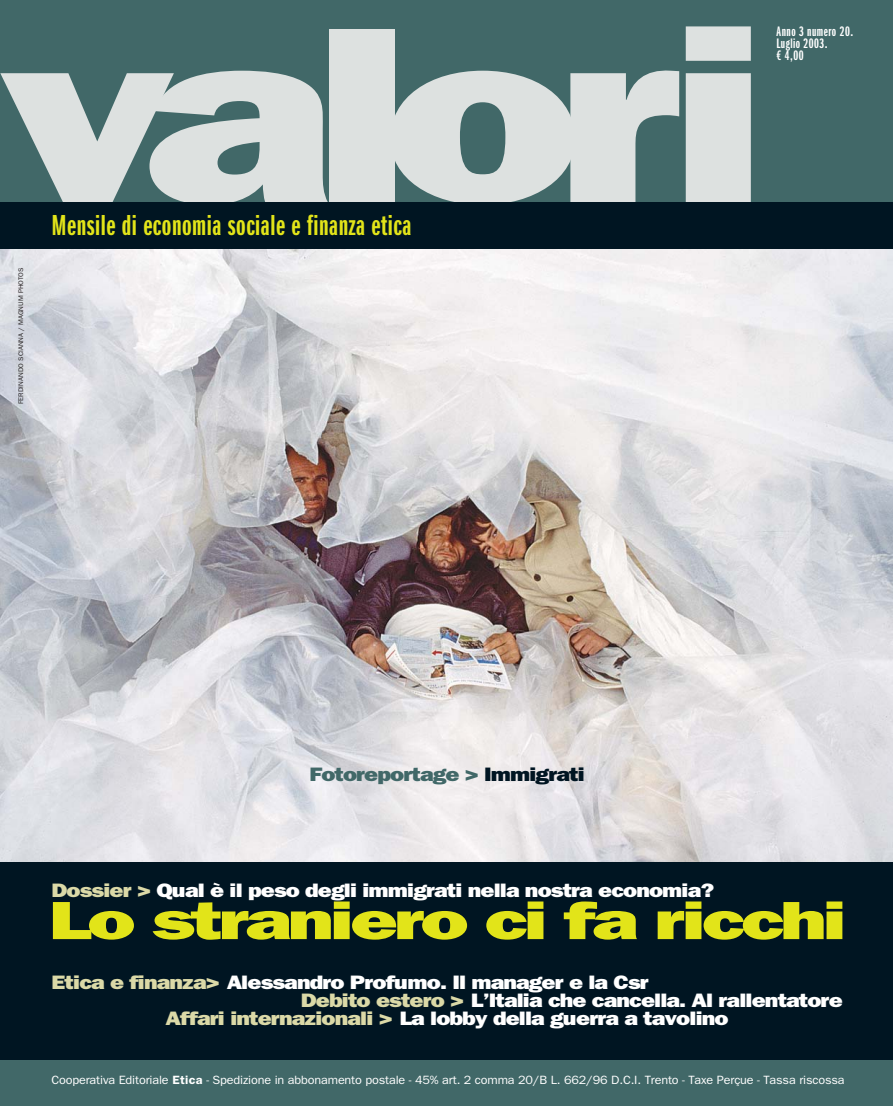
<style>
.page{position:relative;width:893px;height:1106px;background:#fff}
.page>*{position:absolute;margin:0;border:0;box-sizing:border-box;transform-origin:0 0}
.t1{font:800 252.75px "Franklin Gothic";letter-spacing:-.07em;color:#dde1e0;scale:1.3 1}
.t2{font:800 54px "Franklin Gothic";letter-spacing:-.05em;color:#e2e419;scale:1.48 1}
.t3{font:30px "Franklin Gothic Demi X Cmpr";letter-spacing:.015em;color:#e2e419;scale:1.1 1}
.t4{font:800 19.5px "Franklin Gothic";letter-spacing:-.035em;color:#fff;scale:1.2 1}
.t5{font:800 19.5px "Franklin Gothic";letter-spacing:-.035em;color:#416868;scale:1.2 1}
.t6{font:14.25px/12px "Franklin Gothic Demi X Cmpr";letter-spacing:.03em;color:#fff;scale:1.05 1}
.t7{font:12px "Franklin Gothic";letter-spacing:-.01em;color:#fff;scale:1.05 1}
.t8{font:6.75px "Franklin Gothic";color:#231f20;scale:1.05 1}
.s1{color:#001522}
.s2{color:#dbd9a7}
.s3{font-weight:600}
</style>
<div class="page">
<div style="left:0;top:1059px;width:892px;height:47px;background:#416868"></div>
<div style="left:0;top:0;width:892px;height:249px;background:#416868"></div>
<div style="left:0;top:294px;width:892px;height:765px;background:#001522"></div>
<img style="left:0;top:249px;width:892px;height:612px">
<div style="left:0;top:202px;width:892px;height:47px;background:#001522"></div>
<h1 class="t1" style="left:-3px;top:29px;width:595px">valori</h1>
<h3 class="t3" style="left:51px;top:215px;width:329px">Mensile di economia sociale e finanza etica</h3>
<p class="t8" style="left:19px;top:404px;width:131px;rotate:-90deg">FERDINANDO SCIANNA / MAGNUM PHOTOS</p>
<p class="t6" style="left:776px;top:27px;width:74px">Anno 3 numero 20.<br>Luglio 2003.<br>€ 4,00</p>
<p class="t5" style="left:309px;top:767px;width:231px">Fotoreportage &gt; <span class="s1">Immigrati</span></p>
<p class="t4" style="left:52px;top:883px;width:554px"><span class="s2">Dossier &gt;</span> Qual è il peso degli immigrati nella nostra economia?</p>
<h2 class="t2" style="left:48px;top:902px;width:541px">Lo straniero ci fa ricchi</h2>
<p class="t4" style="left:51px;top:975px;width:499px"><span class="s2">Etica e finanza&gt;</span> Alessandro Profumo. Il manager e la Csr</p>
<p class="t4" style="left:301px;top:993px;width:453px"><span class="s2">Debito estero &gt;</span> L’Italia che cancella. Al rallentatore</p>
<p class="t4" style="left:165px;top:1011px;width:470px"><span class="s2">Affari internazionali &gt;</span> La lobby della guerra a tavolino</p>
<p class="t7" style="left:51px;top:1075px;width:757px">Cooperativa Editoriale <span class="s3">Etica</span> - Spedizione in abbonamento postale - 45% art. 2 comma 20/B L. 662/96 D.C.I. Trento - Taxe Perçue - Tassa riscossa</p>
</div>
